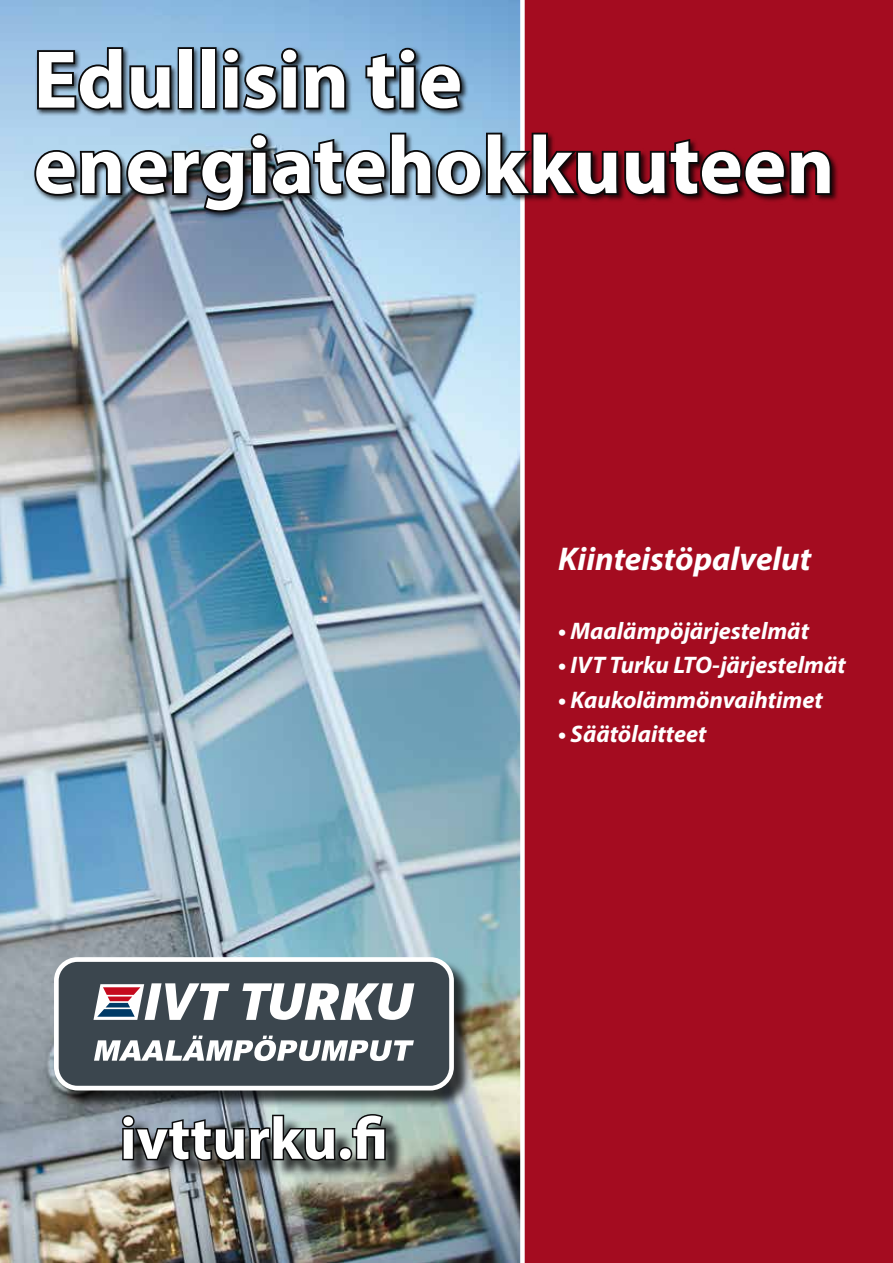
<style>
.page{position:relative;width:893px;height:1263px;background:#fff}
.page>*{position:absolute;margin:0;border:0;box-sizing:border-box;transform-origin:0 0}
.t1{font:700 82.5px/85.5px "Myriad Pro";color:#fff}
.t2{font:700 60px "Myriad Pro";color:#fff}
.t3{font:italic 700 33px "Myriad Pro";color:#fff}
.t4{font:italic 700 24px "Myriad Pro";color:#fff}
</style>
<div class="page">
<img style="left:0;top:0;width:520px;height:1263px">
<div style="left:520px;top:0;width:373px;height:1263px;background:#a40c20"></div>
<div style="left:57px;top:960px;width:416px;height:149px;background:#000;opacity:.75"></div>
<svg style="left:54px;top:957px;width:400px;height:133px;fill:#3b464e"></svg>
<svg style="left:94px;top:1035px;width:320px;height:26px"></svg>
<svg style="left:93px;top:983px;width:137px;height:37px"></svg>
<svg style="left:242px;top:983px;width:172px;height:37px"></svg>
<div style="left:125px;top:1117px;width:280px;height:62px;background:#000;opacity:.75"></div>
<svg style="left:120px;top:1113px;width:217px;height:49px"></svg>
<div style="left:338px;top:1147px;width:14px;height:14px;border:3px solid #0a0a0b;border-radius:50%"></div>
<svg style="left:350px;top:1112px;width:37px;height:50px"></svg>
<div style="left:33px;top:46px;width:806px;height:173px;background:#000;opacity:.75"></div>
<svg style="left:35px;top:45px;width:139px;height:67px"></svg>
<div style="left:178px;top:47px;width:16px;height:62px;border:4px solid #0a0a0b"></div>
<div style="left:200px;top:47px;width:17px;height:62px;border:4px solid #0a0a0b"></div>
<svg style="left:221px;top:46px;width:127px;height:66px"></svg>
<svg style="left:364px;top:46px;width:100px;height:66px"></svg>
<svg style="left:33px;top:131px;width:800px;height:83px"></svg>
<h1 class="t1" style="left:33px;top:34px;width:803px">Edullisin tie energiatehokkuuteen</h1>
<h3 class="t3" style="left:558px;top:537px;width:255px">Kiinteistöpalvelut</h3>
<h2 class="t2" style="left:120px;top:1099px;width:269px">ivtturku.fi</h2>
<p class="t4" style="left:558px;top:615px;width:252px">• Maalämpöjärjestelmät</p>
<p class="t4" style="left:558px;top:650px;width:289px">• IVT Turku LTO-järjestelmät</p>
<p class="t4" style="left:558px;top:684px;width:266px">• Kaukolämmönvaihtimet</p>
<p class="t4" style="left:558px;top:718px;width:150px">• Säätölaitteet</p>
</div>
